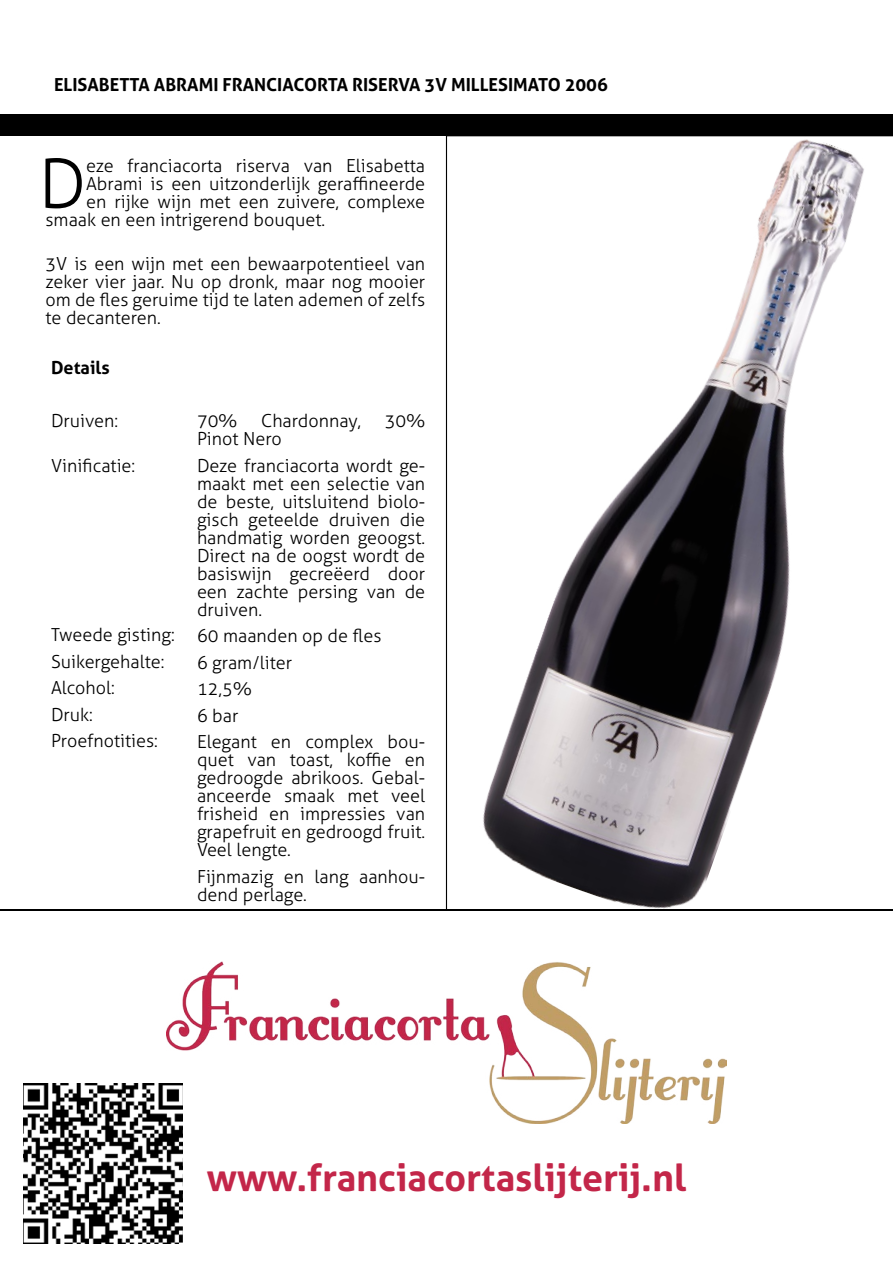
<style>
.page{position:relative;width:893px;height:1263px;background:#fff}
.page>*{position:absolute;margin:0;border:0;box-sizing:border-box;transform-origin:0 0}
.t1{font:300 67.95px "Aller";color:#000}
.t2{font:700 37.5px "Aller";color:#c32649}
.t3{font:300 18px/18px "Aller";color:#000}
.t4{font:700 18px "Aller";color:#000}
</style>
<div class="page">
<svg style="left:446px;top:136px;width:447px;height:774px"></svg>
<img style="left:23px;top:1084px;width:160px;height:159px">
<img style="left:167px;top:961px;width:559px;height:162px">
<div style="left:0;top:115px;width:893px;height:21px;background:#000"></div>
<hr style="left:0;top:910px;width:893px;height:1px;background:#000">
<p class="t4" style="left:54px;top:73px;width:555px">ELISABETTA ABRAMI FRANCIACORTA RISERVA 3V MILLESIMATO 2006</p>
<h1 class="t1" style="left:39px;top:143px;width:49px">D</h1>
<p class="t3" style="left:86px;top:156px;width:341px">eze franciacorta riserva van Elisabetta</p>
<p class="t3" style="left:86px;top:174px;width:341px">Abrami is een uitzonderlijk geraffineerde</p>
<p class="t3" style="left:86px;top:192px;width:341px">en rijke wijn met een zuivere, complexe</p>
<p class="t3" style="left:45px;top:210px;width:281px">smaak en een intrigerend bouquet.</p>
<p class="t3" style="left:45px;top:255px;width:381px;text-align:justify">3V is een wijn met een bewaarpotentieel van zeker vier jaar. Nu op dronk, maar nog mooier om de fles geruime tijd te laten ademen of zelfs te decanteren.</p>
<p class="t4" style="left:51px;top:357px;width:60px">Details</p>
<p class="t3" style="left:51px;top:412px;width:69px">Druiven:</p>
<p class="t3" style="left:51px;top:456px;width:86px">Vinificatie:</p>
<p class="t3" style="left:197px;top:412px;width:42px">70%</p>
<p class="t3" style="left:261px;top:412px;width:101px">Chardonnay,</p>
<p class="t3" style="left:385px;top:412px;width:42px">30%</p>
<p class="t3" style="left:197px;top:425px;width:230px;line-height:26.5px">Pinot Nero<br>Deze franciacorta wordt ge-</p>
<p class="t3" style="left:197px;top:474px;width:230px;text-align:justify">maakt met een selectie van de beste, uitsluitend biolo&shy;gisch geteelde druiven die handmatig worden geoogst.<br>Direct na de oogst wordt de basiswijn gecreëerd door een zachte persing van de druiven.</p>
<p class="t3" style="left:197px;top:622px;width:230px;line-height:26.5px">60 maanden op de fles<br>6 gram/liter<br>12,5%<br>6 bar<br>Elegant en complex bou-</p>
<p class="t3" style="left:197px;top:751px;width:230px;text-align:justify">quet van toast, koffie en gedroogde abrikoos. Gebal&shy;anceerde smaak met veel frisheid en impressies van grapefruit en gedroogd fruit.<br>Veel lengte.</p>
<p class="t3" style="left:197px;top:867px;width:230px">Fijnmazig en lang aanhou&shy;dend perlage.</p>
<p class="t3" style="left:51px;top:622px;width:125px;line-height:26.5px">Tweede gisting:<br>Suikergehalte:<br>Alcohol:<br>Druk:<br>Proefnotities:</p>
<h2 class="t2" style="left:207px;top:1155px;width:481px">www.franciacortaslijterij.nl</h2>
</div>
